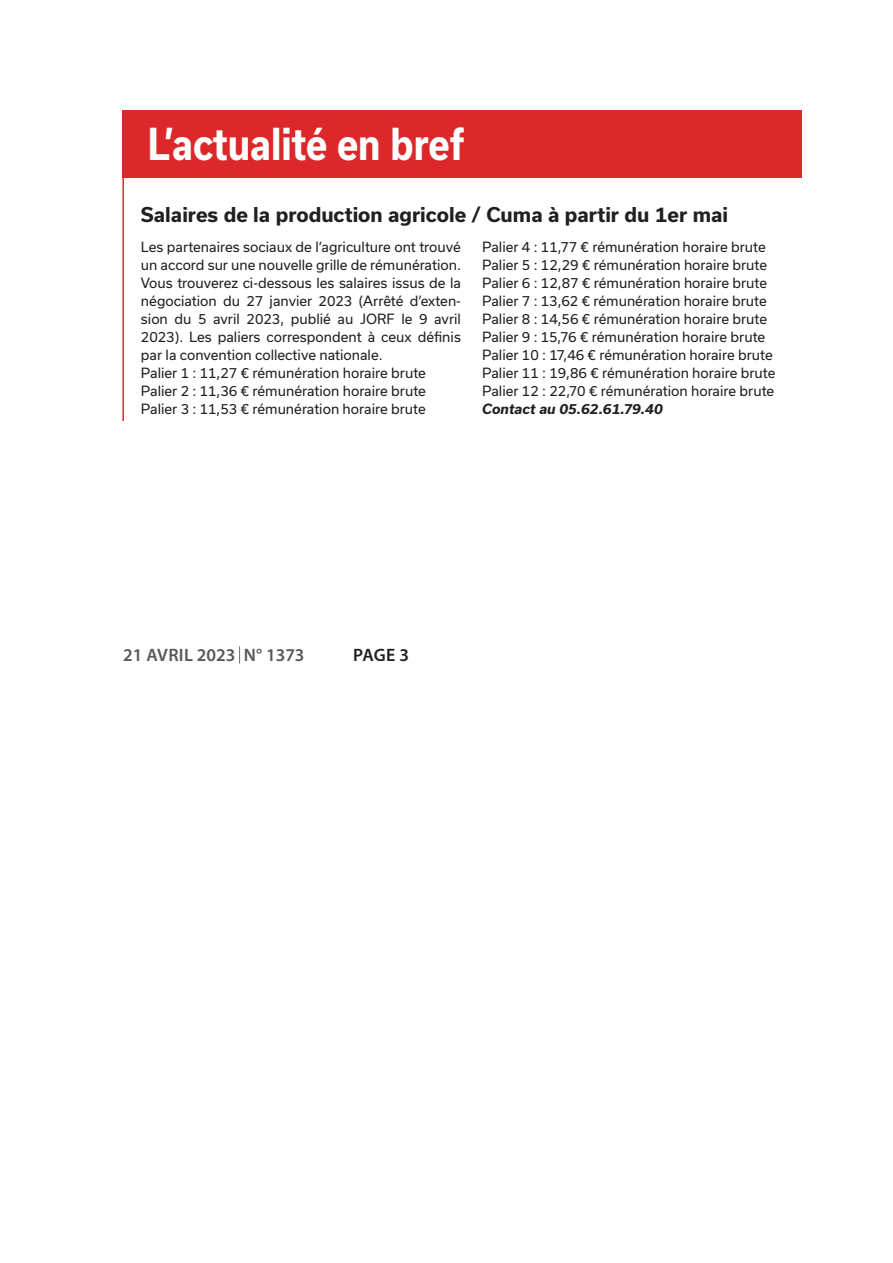
<style>
.page{position:relative;width:893px;height:1263px;background:#fff}
.page>*{position:absolute;margin:0;border:0;box-sizing:border-box;transform-origin:0 0}
.t1{font:700 42px "Usual";color:#fff;scale:.85 1}
.t2{font:700 19.5px "Usual";color:#231f20}
.t3{font:600 18px "Myriad Pro";color:#57585a}
.t4{font:600 18px "Myriad Pro";color:#231f20}
.t5{font:13.5px/18px "Usual";color:#231f20}
.t6{font:italic 700 13.5px "Usual";color:#231f20}
</style>
<div class="page">
<svg style="left:239px;top:646px;width:1px;height:17px"></svg>
<div style="left:122px;top:111px;width:680px;height:67px;background:#dd282b"></div>
<hr style="left:122px;top:113px;width:2px;height:308px;background:#dd282b">
<h1 class="t1" style="left:148px;top:120px;width:374px">L’actualité en bref</h1>
<h2 class="t2" style="left:141px;top:203px;width:589px">Salaires de la production agricole / Cuma à partir du 1er mai</h2>
<p class="t5" style="left:141px;top:238px;width:322px">Les partenaires sociaux de l’agriculture ont trouvé un accord sur une nouvelle grille de rémunération.<br>Vous trouverez ci-dessous les salaires issus de la négociation du 27 janvier 2023 (Arrêté d’exten&shy;sion du 5 avril 2023, publié au JORF le 9 avril 2023). Les paliers correspondent à ceux définis par la convention collective nationale.<br>Palier 1 : 11,27 € rémunération horaire brute Palier 2 : 11,36 € rémunération horaire brute Palier 3 : 11,53 € rémunération horaire brute</p>
<p class="t5" style="left:482px;top:238px;width:295px">Palier 4 : 11,77 € rémunération horaire brute Palier 5 : 12,29 € rémunération horaire brute Palier 6 : 12,87 € rémunération horaire brute Palier 7 : 13,62 € rémunération horaire brute Palier 8 : 14,56 € rémunération horaire brute Palier 9 : 15,76 € rémunération horaire brute Palier 10 : 17,46 € rémunération horaire brute Palier 11 : 19,86 € rémunération horaire brute Palier 12 : 22,70 € rémunération horaire brute</p>
<p class="t6" style="left:482px;top:401px;width:182px">Contact au 05.62.61.79.40</p>
<h3 class="t3" style="left:123px;top:644px;width:183px">21 AVRIL 2023 N° 1373</h3>
<h3 class="t4" style="left:353px;top:644px;width:57px">PAGE 3</h3>
</div>
